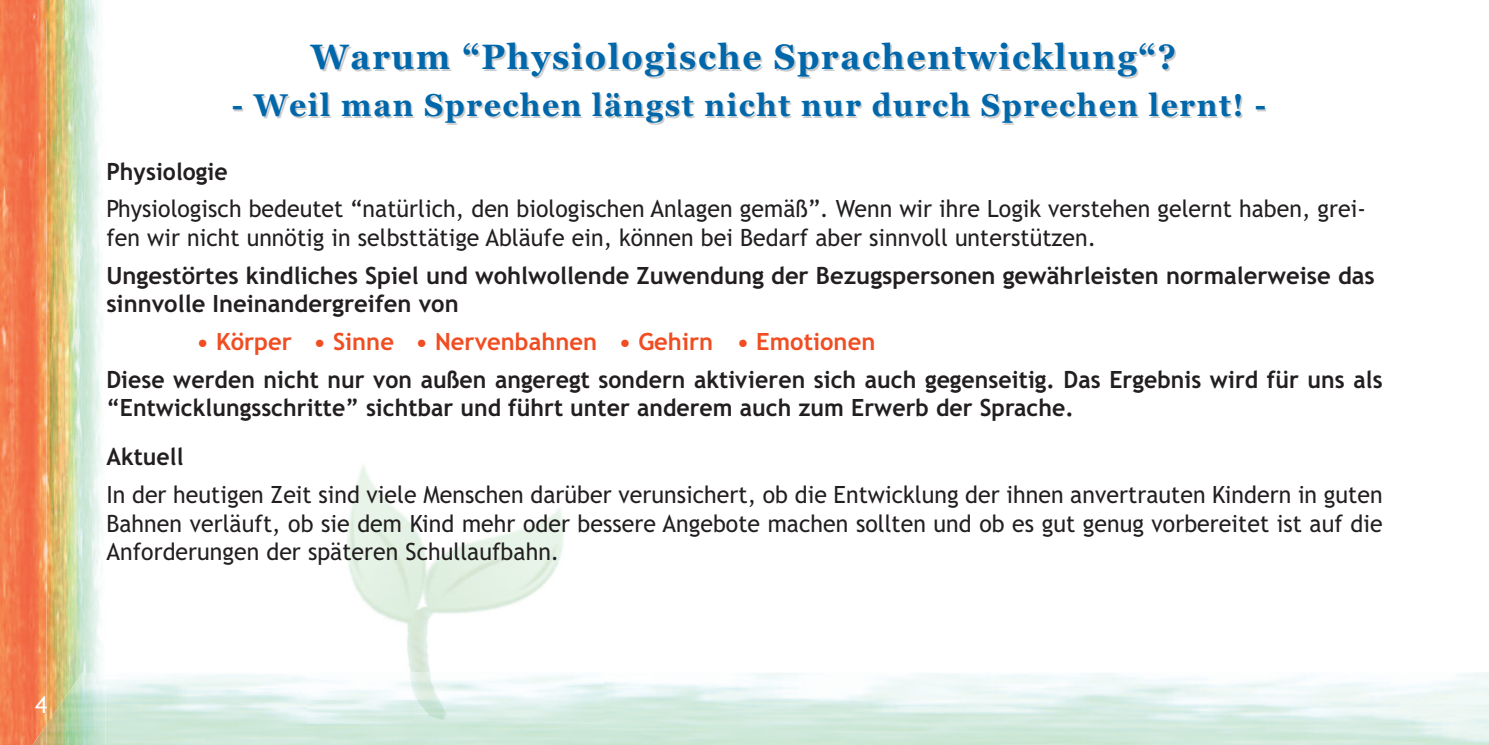
<style>
.page{position:relative;width:1489px;height:745px;background:#fff}
.page>*{position:absolute;margin:0;border:0;box-sizing:border-box;transform-origin:0 0}
.t1{font:700 35px "Georgia";letter-spacing:.05em;color:#0067ab;scale:.96 1}
.t2{font:700 31.25px "Georgia";letter-spacing:.05em;color:#0067ab;scale:.96 1}
.t3{font:23.75px/28.5px "Trebuchet MS";letter-spacing:.005em;color:#231f20}
.t4{font:700 23.75px/28.5px "Trebuchet MS";color:#231f20}
.t5{font:700 23.75px "Trebuchet MS";color:#f04d22}
.t6{font:23.75px "Trebuchet MS";color:#fff}
</style>
<div class="page">
<img style="left:347px;top:465px;width:217px;height:207px">
<img style="left:0;top:0;width:46px;height:744px">
<img style="left:0;top:16px;width:46px;height:1px">
<img style="left:46px;top:0;width:57px;height:672px">
<img style="left:21px;top:724px;width:25px;height:20px">
<img style="left:46px;top:672px;width:60px;height:72px">
<p class="t6" style="left:35px;top:690px;width:14px">4</p>
<h1 class="t1" style="left:311px;top:36px;width:902px">Warum “Physiologische Sprachentwicklung“?</h1>
<h2 class="t2" style="left:232px;top:87px;width:1078px">- Weil man Sprechen längst nicht nur durch Sprechen lernt! -</h2>
<p class="t4" style="left:106px;top:157px;width:123px">Physiologie</p>
<p class="t3" style="left:106px;top:195px;width:1260px">Physiologisch bedeutet “natürlich, den biologischen Anlagen gemäß”. Wenn wir ihre Logik verstehen gelernt haben, grei&shy;fen wir nicht unnötig in selbsttätige Abläufe ein, können bei Bedarf aber sinnvoll unterstützen.</p>
<p class="t4" style="left:106px;top:261px;width:1269px">Ungestörtes kindliches Spiel und wohlwollende Zuwendung der Bezugspersonen gewährleisten normalerweise das sinnvolle Ineinandergreifen von</p>
<p class="t5" style="left:196px;top:328px;width:680px">• Körper • Sinne • Nervenbahnen • Gehirn • Emotionen</p>
<p class="t4" style="left:106px;top:365px;width:1277px">Diese werden nicht nur von außen angeregt sondern aktivieren sich auch gegenseitig. Das Ergebnis wird für uns als “Entwicklungsschritte” sichtbar und führt unter anderem auch zum Erwerb der Sprache.</p>
<p class="t4" style="left:106px;top:442px;width:79px">Aktuell</p>
<p class="t3" style="left:106px;top:480px;width:1277px;text-align:justify">In der heutigen Zeit sind viele Menschen darüber verunsichert, ob die Entwicklung der ihnen anvertrauten Kindern in guten Bahnen verläuft, ob sie dem Kind mehr oder bessere Angebote machen sollten und ob es gut genug vorbereitet ist auf die Anforderungen der späteren Schullaufbahn.</p>
</div>
